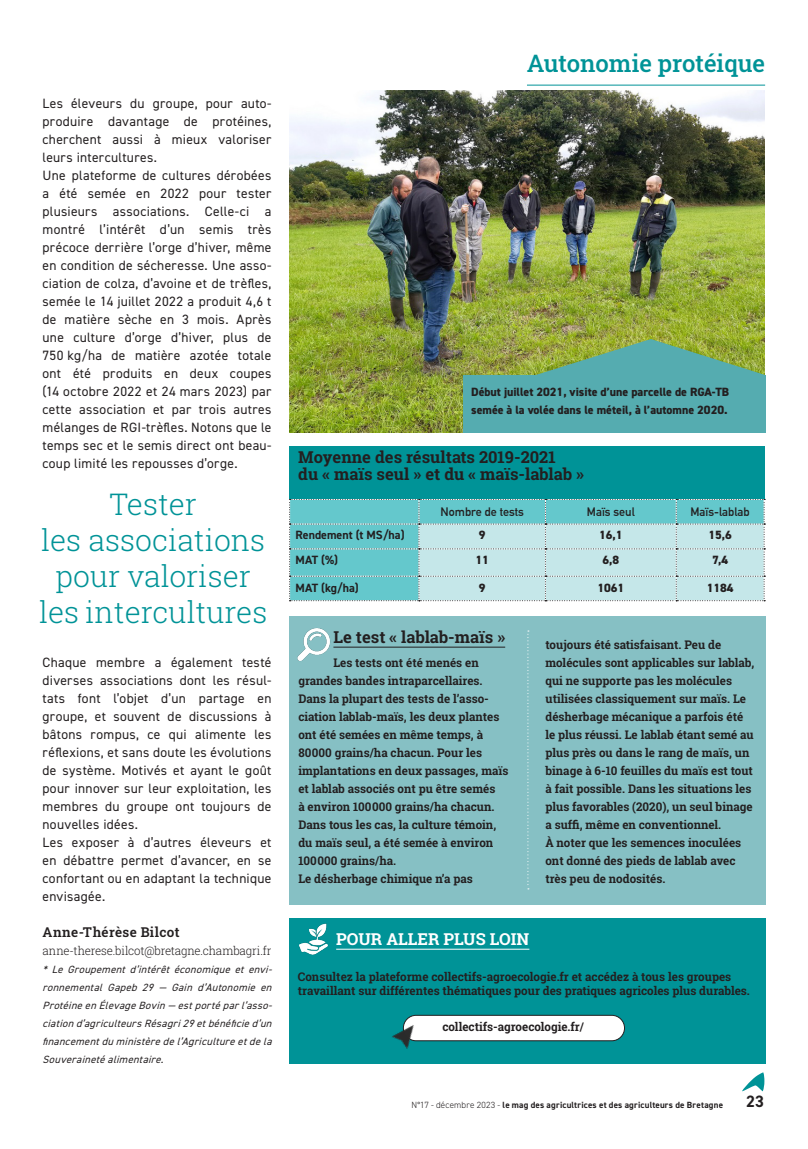
<style>
.page{position:relative;width:808px;height:1149px;background:#fff}
.page>*{position:absolute;margin:0;border:0;box-sizing:border-box;transform-origin:0 0}
.CA-texte-exergue{font:300 30px/36px "Roboto Slab";color:#009397;text-align:center}
.CA-Titre_rubrique_gauche{font:500 24px "Roboto Slab";color:#009397}
.CA-encadré_pour_aller___loin-titre{font:700 16.5px/16.5px "Roboto Slab";color:#231f20}
.CA-encadré_pour_aller___loin-titre_2{font:700 16.5px "Roboto Slab";color:#fff}
.BODY_COPY{font:700 16.5px "DIN2014";color:#231f20}
.CA-texte_courant{font:13.5px/18px "DIN2014";letter-spacing:.025em;color:#231f20;text-align:justify}
.CA-texte_courant-2{font:600 13.5px "Roboto Slab";letter-spacing:.03em;color:#231f20}
.CA-encadré-texte{font:700 12px/18px "Roboto Slab";color:#231f20}
.CA-encadré_pour_aller___loin-texte_2{font:700 12px/14.4px "Roboto Slab";color:#231f20}
.CA-texte-Légende{font:800 12px/18px "DIN2014";color:#231f20}
.CA-texte-signature-Mail{font:300 12px "Roboto Slab";letter-spacing:-.015em;color:#231f20;scale:.96 1}
.t1{font:700 12px "DIN2014";color:#231f20}
.t2{font:700 12px "DIN Alternate";color:#231f20}
.CA-encadré_pour_aller___loin_-_lien_inte{font:700 12px "Roboto Slab";color:#231f20}
.CA-texte_courant-3{font:italic 10.5px/18px "DIN2014";color:#231f20;text-align:justify}
.BODY_COPY-2{font:700 9px "DIN2014";letter-spacing:.02em;color:#231f20}
.s1{font-weight:300}
</style>
<div class="page">
<div style="left:290px;top:616px;width:476px;height:288px;background:#86c0c4"></div>
<hr style="left:333px;top:646px;width:172px;height:1px;background:#231f20">
<svg style="left:527px;top:630px;width:2px;height:259px"></svg>
<svg style="left:743px;top:1072px;width:21px;height:18px"></svg>
<img style="left:289px;top:90px;width:476px;height:342px">
<hr style="left:527px;top:85px;width:238px;height:1px;background:#009397">
<div style="left:289px;top:918px;width:476px;height:145px;background:#009397"></div>
<hr style="left:336px;top:948px;width:193px;height:1px;background:#fff">
<div style="left:403px;top:1014px;width:221px;height:26px;background:#fff;border-radius:13px"></div>
<div style="left:403px;top:1014px;width:222px;height:26px;border:1px solid #231f20;border-radius:13px"></div>
<img style="left:392px;top:1017px;width:27px;height:32px">
<img style="left:299px;top:923px;width:29px;height:32px">
<img style="left:297px;top:628px;width:34px;height:33px">
<div style="left:463px;top:375px;width:302px;height:57px;background:#55acb0"></div>
<svg style="left:536px;top:339px;width:229px;height:36px;background:#75a973"></svg>
<svg style="left:289px;top:499px;width:476px;height:102px;background:#9bd6d9"></svg>
<div style="left:290px;top:446px;width:475px;height:53px;background:#009397"></div>
<p class="CA-texte_courant" style="left:43px;top:94px;width:230px">Les éleveurs du groupe, pour auto&shy;produire davantage de protéines, cherchent aussi à mieux valoriser leurs intercultures.</p>
<p class="CA-texte_courant" style="left:43px;top:166px;width:230px">Une plateforme de cultures dérobées a été semée en 2022 pour tester plusieurs associations. Celle-ci a montré l’intérêt d’un semis très précoce derrière l’orge d’hiver, même en condition de sécheresse. Une asso&shy;ciation de colza, d’avoine et de trèfles, semée le 14 juillet 2022 a produit 4,6 t de matière sèche en 3 mois. Après une culture d’orge d’hiver, plus de 750 kg/ha de matière azotée totale ont été produits en deux coupes (14 octobre 2022 et 24 mars 2023) par cette association et par trois autres mélanges de RGI-trèfles. Notons que le temps sec et le semis direct ont beau&shy;coup limité les repousses d’orge.</p>
<p class="CA-texte-exergue" style="left:39px;top:485px;width:230px">Tester<br>les associations pour valoriser les intercultures</p>
<p class="CA-texte_courant" style="left:43px;top:652px;width:230px">Chaque membre a également testé diverses associations dont les résul&shy;tats font l’objet d’un partage en groupe, et souvent de discussions à bâtons rompus, ce qui alimente les réflexions, et sans doute les évolutions de système. Motivés et ayant le goût pour innover sur leur exploitation, les membres du groupe ont toujours de nouvelles idées.</p>
<p class="CA-texte_courant" style="left:43px;top:832px;width:230px">Les exposer à d’autres éleveurs et en débattre permet d’avancer, en se confortant ou en adaptant la technique envisagée.</p>
<p class="CA-texte_courant-2" style="left:43px;top:922px;width:139px">Anne-Thérèse Bilcot</p>
<p class="CA-texte-signature-Mail" style="left:43px;top:941px;width:240px">anne-therese.bilcot@bretagne.chambagri.fr</p>
<p class="CA-texte_courant-3" style="left:43px;top:959px;width:234px">* Le Groupement d’intérêt économique et envi&shy;ronnemental Gapeb 29 — Gain d’Autonomie en ProtéineenÉlevageBovin— estportéparl’asso&shy;ciationd’agriculteursRésagri29etbénéficied’un financementduministèredel’Agricultureetdela Souverainetéalimentaire.</p>
<p class="CA-Titre_rubrique_gauche" style="left:527px;top:47px;width:240px">Autonomie protéique</p>
<p class="CA-texte-Légende" style="left:471px;top:383px;width:260px">Début juillet 2021, visite d’une parcelle de RGA-TB semée à la volée dans le méteil, à l’automne 2020.</p>
<p class="CA-encadré_pour_aller___loin-titre" style="left:298px;top:449px;width:287px">Moyenne des résultats 2019-2021<br>du « maïs seul » et du « maïs-lablab »</p>
<p class="t2" style="left:441px;top:503px;width:85px">Nombre de tests</p>
<p class="t2" style="left:587px;top:503px;width:49px">Maïs seul</p>
<p class="t2" style="left:690px;top:503px;width:61px">Maïs-lablab</p>
<p class="t1" style="left:296px;top:527px;width:110px">Rendement (t MS/ha)</p>
<p class="CA-texte-Légende" style="left:479px;top:526px;width:8px">9</p>
<p class="CA-texte-Légende" style="left:599px;top:526px;width:25px">16,1</p>
<p class="CA-texte-Légende" style="left:708px;top:526px;width:25px">15,6</p>
<p class="t1" style="left:296px;top:552px;width:44px">MAT (%)</p>
<p class="CA-texte-Légende" style="left:475px;top:551px;width:15px">11</p>
<p class="CA-texte-Légende" style="left:602px;top:551px;width:18px">6,8</p>
<p class="CA-texte-Légende" style="left:712px;top:551px;width:17px">7,4</p>
<p class="t1" style="left:296px;top:579px;width:65px">MAT (kg/ha)</p>
<p class="CA-texte-Légende" style="left:479px;top:578px;width:8px">9</p>
<p class="CA-texte-Légende" style="left:597px;top:578px;width:28px">1061</p>
<p class="CA-texte-Légende" style="left:707px;top:578px;width:28px">1184</p>
<p class="CA-encadré_pour_aller___loin-titre" style="left:333px;top:628px;width:173px">Le test « lablab-maïs »</p>
<p class="CA-encadré-texte" style="left:298px;top:653px;width:212px;text-indent:35px">Les tests ont été menés en grandes bandes intraparcellaires.<br>Dans la plupart des tests de l’asso&shy;ciation lablab-maïs, les deux plantes ont été semées en même temps, à<br>80 000 grains/ha chacun. Pour les implantations en deux passages, maïs et lablab associés ont pu être semés<br>à environ 100 000 grains/ha chacun.<br>Dans tous les cas, la culture témoin, du maïs seul, a été semée à environ<br>100 000 grains/ha.</p>
<p class="CA-encadré-texte" style="left:298px;top:869px;width:176px">Le désherbage chimique n’a pas</p>
<p class="CA-encadré-texte" style="left:545px;top:635px;width:210px">toujours été satisfaisant. Peu de molécules sont applicables sur lablab, qui ne supporte pas les molécules utilisées classiquement sur maïs. Le désherbage mécanique a parfois été le plus réussi. Le lablab étant semé au plus près ou dans le rang de maïs, un binage à 6-10 feuilles du maïs est tout à fait possible. Dans les situations les plus favorables (2020), un seul binage a suffi, même en conventionnel.</p>
<p class="CA-encadré-texte" style="left:545px;top:833px;width:197px">À noter que les semences inoculées ont donné des pieds de lablab avec très peu de nodosités.</p>
<p class="CA-encadré_pour_aller___loin-titre_2" style="left:336px;top:927px;width:195px">POUR ALLER PLUS LOIN</p>
<p class="CA-encadré_pour_aller___loin-texte_2" style="left:298px;top:968px;width:453px">Consultez la plateforme collectifs-agroecologie.fr et accédez à tous les groupes travaillant sur différentes thématiques pour des pratiques agricoles plus durables.</p>
<p class="CA-encadré_pour_aller___loin_-_lien_inte" style="left:442px;top:1018px;width:143px">collectifs-agroecologie.fr/</p>
<p class="BODY_COPY-2" style="left:411px;top:1098px;width:313px"><span class="s1">N°17 - décembre 2023 -</span> le mag des agricultrices et des agriculteurs de Bretagne</p>
<p class="BODY_COPY" style="left:746px;top:1089px;width:19px">23</p>
</div>
